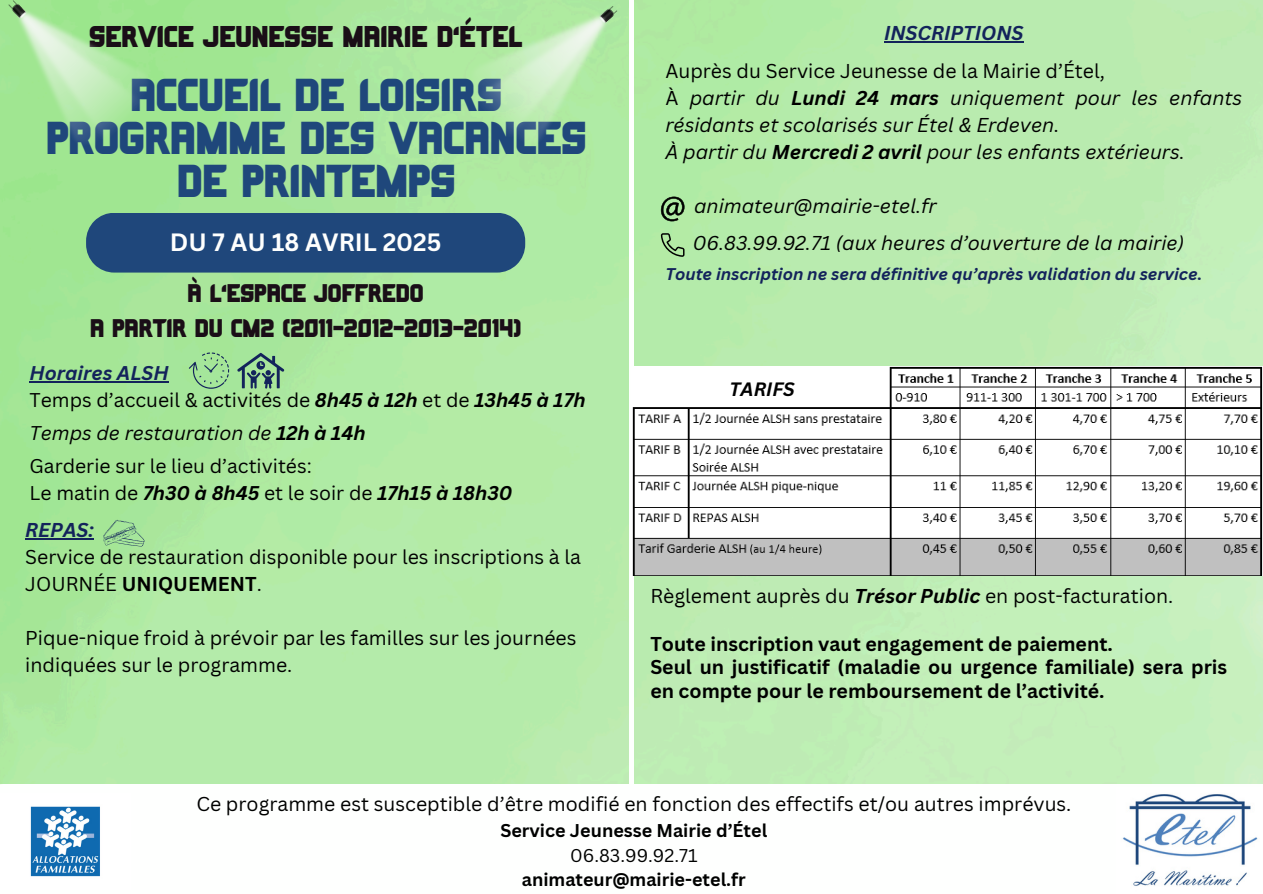
<style>
.page{position:relative;width:1263px;height:894px;background:#fff}
.page>*{position:absolute;margin:0;border:0;box-sizing:border-box;transform-origin:0 0}
.t1{font:700 46.05px/42.8px "Kagitingan";color:#1f477b;text-align:center}
.t2{font:700 30px "Kagitingan";color:#1a0e17}
.t3{font:700 25.5px/34.8px "Kagitingan";color:#1a0e17;text-align:center}
.t4{font:700 24.3px "Canva Sans";color:#fefffe}
.t5{font:19.5px/27px "Canva Sans";color:#000}
.t6{font:italic 19.5px/27px "Canva Sans";color:#000}
.t7{font:700 19.5px/23.7px "Canva Sans";color:#000}
.t8{font:italic 700 19.5px "Canva Sans";color:#13235b}
.t9{font:19.35px/27px "Canva Sans";color:#000}
.t10{font:italic 19.35px "Canva Sans";color:#000}
.t11{font:italic 700 18.75px "Canva Sans";color:#000}
.t12{font:700 18px/24.8px "Canva Sans";color:#000;text-align:center}
.t13{font:italic 700 16.5px "Canva Sans";color:#13235b}
.s1{font-weight:700;font-style:italic;color:#13235b}
.s2{font-weight:700;font-style:italic}
.s3{font-weight:700}
.s4{font-style:normal}
.s5{font-weight:400}
</style>
<div class="page">
<img style="left:0;top:0;width:1263px;height:783px">
<svg style="left:0;top:783px;width:1263px;height:2px"></svg>
<img style="left:1122px;top:794px;width:136px;height:92px">
<div style="left:629px;top:0;width:5px;height:795px;background:#fefffe"></div>
<hr style="left:884px;top:41px;width:140px;height:2px;background:#13235b">
<svg style="left:661px;top:233px;width:23px;height:24px"></svg>
<svg style="left:661px;top:196px;width:23px;height:25px"></svg>
<img style="left:30px;top:806px;width:70px;height:71px">
<div style="left:86px;top:213px;width:439px;height:59px;background:#1f477b"></div>
<img style="left:0;top:0;width:167px;height:162px">
<img style="left:453px;top:0;width:197px;height:162px">
<svg style="left:189px;top:352px;width:40px;height:37px"></svg>
<svg style="left:103px;top:519px;width:42px;height:27px"></svg>
<svg style="left:237px;top:353px;width:47px;height:35px;background:#74a384"></svg>
<img style="left:632px;top:366px;width:631px;height:209px">
<hr style="left:25px;top:538px;width:69px;height:1px;background:#13235b">
<hr style="left:30px;top:380px;width:139px;height:2px;background:#13235b">
<p class="t2" style="left:89px;top:24px;width:434px">SERVICE JEUNESSE MAIRIE D’ÉTEL</p>
<p class="t1" style="left:46px;top:77px;width:542px">ACCUEIL DE LOISIRS<br>PROGRAMME DES VACANCES<br>DE PRINTEMPS</p>
<p class="t4" style="left:170px;top:224px;width:273px">DU 7 AU 18 AVRIL 2025</p>
<h3 class="t3" style="left:90px;top:277px;width:433px">À L’ESPACE JOFFREDO<br>A PARTIR DU CM2 (2011-2012-2013-2014)</h3>
<p class="t9" style="left:30px;top:358px;width:558px"><span class="s1">Horaires ALSH<br></span>Temps d’accueil &amp; activités de <span class="s2">8h45 à 12h</span> et de <span class="s2">13h45 à 17h</span></p>
<h3 class="t10" style="left:30px;top:419px;width:338px">Temps de restauration de <span class="s3">12h à 14h</span></h3>
<p class="t9" style="left:30px;top:451px;width:484px">Garderie sur le lieu d’activités:<br>Le matin de <span class="s2">7h30 à 8h45</span> et le soir de <span class="s2">17h15 à 18h30</span></p>
<p class="t8" style="left:25px;top:516px;width:70px">REPAS:</p>
<p class="t5" style="left:25px;top:542px;width:557px">Service de restauration disponible pour les inscriptions à la<br>JOURNÉE <span class="s3">UNIQUEMENT</span>.</p>
<p class="t5" style="left:25px;top:623px;width:553px">Pique-nique froid à prévoir par les familles sur les journées indiquées sur le programme.</p>
<p class="t8" style="left:884px;top:19px;width:141px">INSCRIPTIONS</p>
<p class="t6" style="left:665px;top:57px;width:578px"><span class="s4">Auprès du Service Jeunesse de la Mairie d’Étel,<br>À</span> partir du <span class="s3">Lundi 24 mars</span> uniquement pour les enfants résidants et scolarisés sur Étel &amp; Erdeven.<br>À partir du <span class="s3">Mercredi 2 avril</span> pour les enfants extérieurs.</p>
<p class="t6" style="left:693px;top:186px;width:493px;line-height:37.5px">animateur@mairie-etel.fr<br>06.83.99.92.71 (aux heures d’ouverture de la mairie)</p>
<p class="t13" style="left:665px;top:263px;width:538px">Toute inscription ne sera définitive qu’après validation du service.</p>
<p class="t11" style="left:729px;top:376px;width:67px">TARIFS</p>
<h2 class="t5" style="left:650px;top:582px;width:524px">Règlement auprès du <span class="s2">Trésor Public</span> en post-facturation.</h2>
<h1 class="t7" style="left:650px;top:631px;width:578px">Toute inscription vaut engagement de paiement.<br>Seul un justificatif (maladie ou urgence familiale) sera pris en compte pour le remboursement de l’activité.</h1>
<p class="t5" style="left:196px;top:789px;width:876px">Ce programme est susceptible d’être modifié en fonction des effectifs et/ou autres imprévus.</p>
<p class="t12" style="left:500px;top:817px;width:268px">Service Jeunesse Mairie d’Étel<br><span class="s5">06.83.99.92.71 </span>animateur@mairie-etel.fr</p>
</div>
